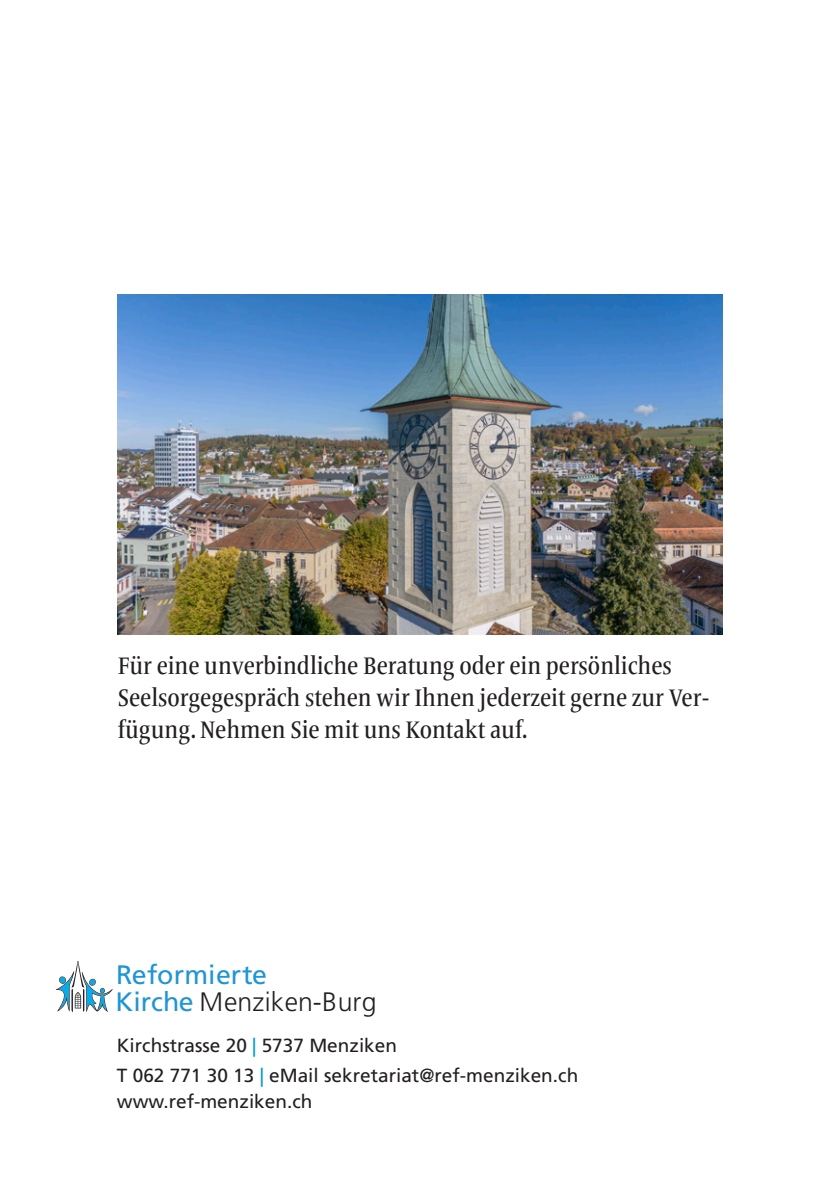
<style>
.page{position:relative;width:840px;height:1191px;background:#fff}
.page>*{position:absolute;margin:0;border:0;box-sizing:border-box;transform-origin:0 0}
.t1{font:26.6px/27.8px "Frutiger LT Std";color:#1f95d3}
.Grundtext{font:500 condensed 25px/32px "Frutiger Serif LT Pro";color:#231f20}
.t2{font:19px "Frutiger LT Std";color:#231f20}
.s1{font-weight:300;color:#231f20}
.s2{color:#0099d1}
</style>
<div class="page">
<svg style="left:56px;top:961px;width:57px;height:51px"></svg>
<img style="left:118px;top:295px;width:603px;height:339px">
<p class="Grundtext" style="left:118px;top:649px;width:555px">Für eine unverbindliche Beratung oder ein persönliches</p>
<p class="Grundtext" style="left:118px;top:681px;width:593px">Seelsorgegespräch stehen wir Ihnen jederzeit gerne zur Ver&shy;fügung. Nehmen Sie mit uns Kontakt auf.</p>
<p class="t1" style="left:115px;top:960px;width:262px">Reformierte<br>Kirche <span class="s1">Menziken-Burg</span></p>
<p class="t2" style="left:117px;top:1034px;width:281px">Kirchstrasse 20 <span class="s2">|</span> 5737 Menziken</p>
<p class="t2" style="left:117px;top:1064px;width:462px">T 062 771 30 13 <span class="s2">|</span> eMail sekretariat@ref-menziken.ch</p>
<p class="t2" style="left:117px;top:1090px;width:197px">www.ref-menziken.ch</p>
</div>
